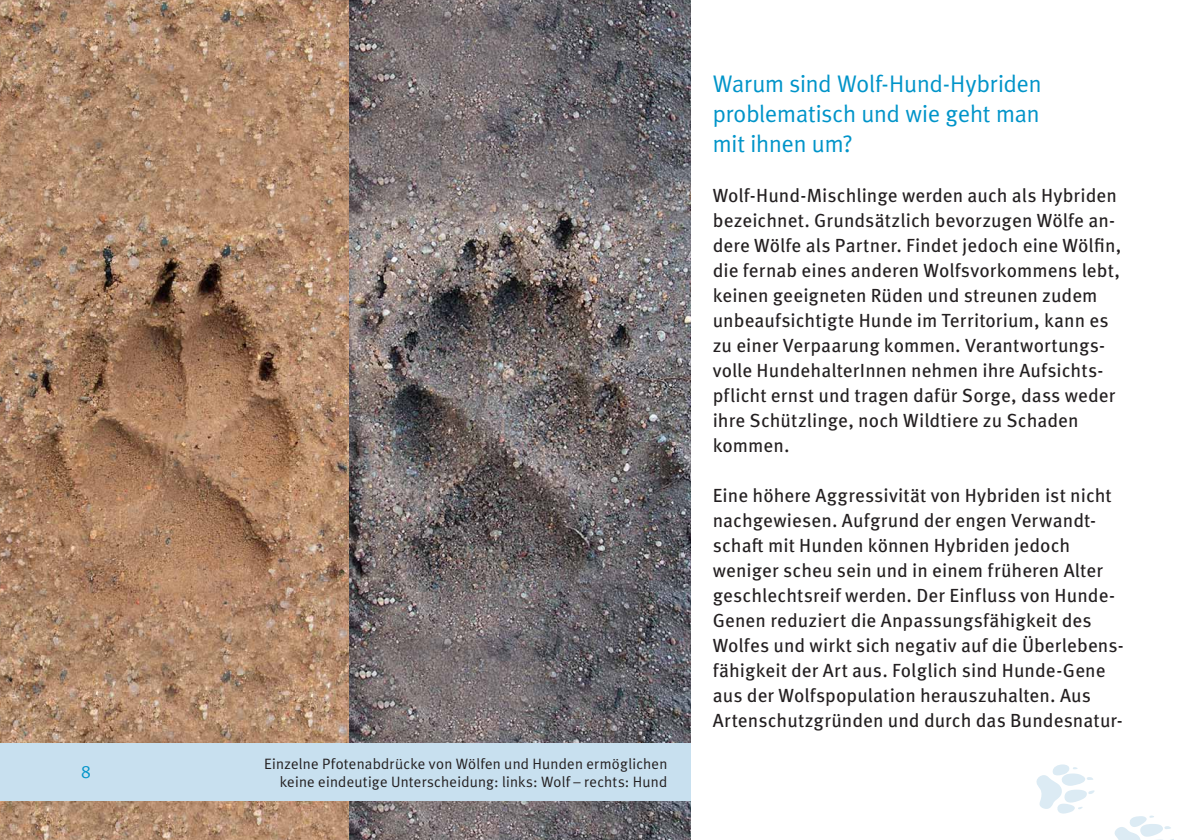
<style>
.page{position:relative;width:1190px;height:840px;background:#fff}
.page>*{position:absolute;margin:0;border:0;box-sizing:border-box;transform-origin:0 0}
.t1{font:24px/30px "Meta Plus Normal";letter-spacing:-.005em;color:#0094c9;text-align:justify}
.t2{font:19px/25px "Meta OT";color:#231f20}
.t3{font:18px "Meta OT Norm";color:#0094c9}
.t4{font:15px/18px "Meta Plus Normal";letter-spacing:.015em;color:#231f20;text-align:right}
</style>
<div class="page">
<svg style="left:1036px;top:764px;width:59px;height:50px"></svg>
<svg style="left:1114px;top:816px;width:60px;height:24px"></svg>
<img style="left:0;top:1px;width:690px;height:839px">
<div style="left:0;top:743px;width:690px;height:57px;background:#c8e0ef"></div>
<p class="t3" style="left:81px;top:762px;width:12px">8</p>
<p class="t4" style="left:264px;top:756px;width:405px">Einzelne Pfotenabdrücke von Wölfen und Hunden ermöglichen keine eindeutige Unterscheidung: links: Wolf – rechts: Hund</p>
<p class="t1" style="left:713px;top:71px;width:330px">Warum sind Wolf-Hund-Hybriden problematisch und wie geht man mit ihnen um?</p>
<p class="t2" style="left:713px;top:185px;width:410px">Wolf-Hund-Mischlinge werden auch als Hybriden bezeichnet. Grundsätzlich bevorzugen Wölfe an&shy;dere Wölfe als Partner. Findet jedoch eine Wölfin, die fernab eines anderen Wolfsvorkommens lebt, keinen geeigneten Rüden und streunen zudem unbeaufsichtigte Hunde im Territorium, kann es zu einer Verpaarung kommen. Verantwortungs&shy;volle HundehalterInnen nehmen ihre Aufsichts&shy;pflicht ernst und tragen dafür Sorge, dass weder ihre Schützlinge, noch Wildtiere zu Schaden kommen.</p>
<p class="t2" style="left:713px;top:485px;width:413px">Eine höhere Aggressivität von Hybriden ist nicht nachgewiesen. Aufgrund der engen Verwandt&shy;schaft mit Hunden können Hybriden jedoch weniger scheu sein und in einem früheren Alter geschlechtsreif werden. Der Einfluss von Hunde-Genen reduziert die Anpassungsfähigkeit des Wolfes und wirkt sich negativ auf die Überlebens&shy;fähigkeit der Art aus. Folglich sind Hunde-Gene aus der Wolfspopulation herauszuhalten. Aus Artenschutzgründen und durch das Bundesnatur-</p>
</div>
